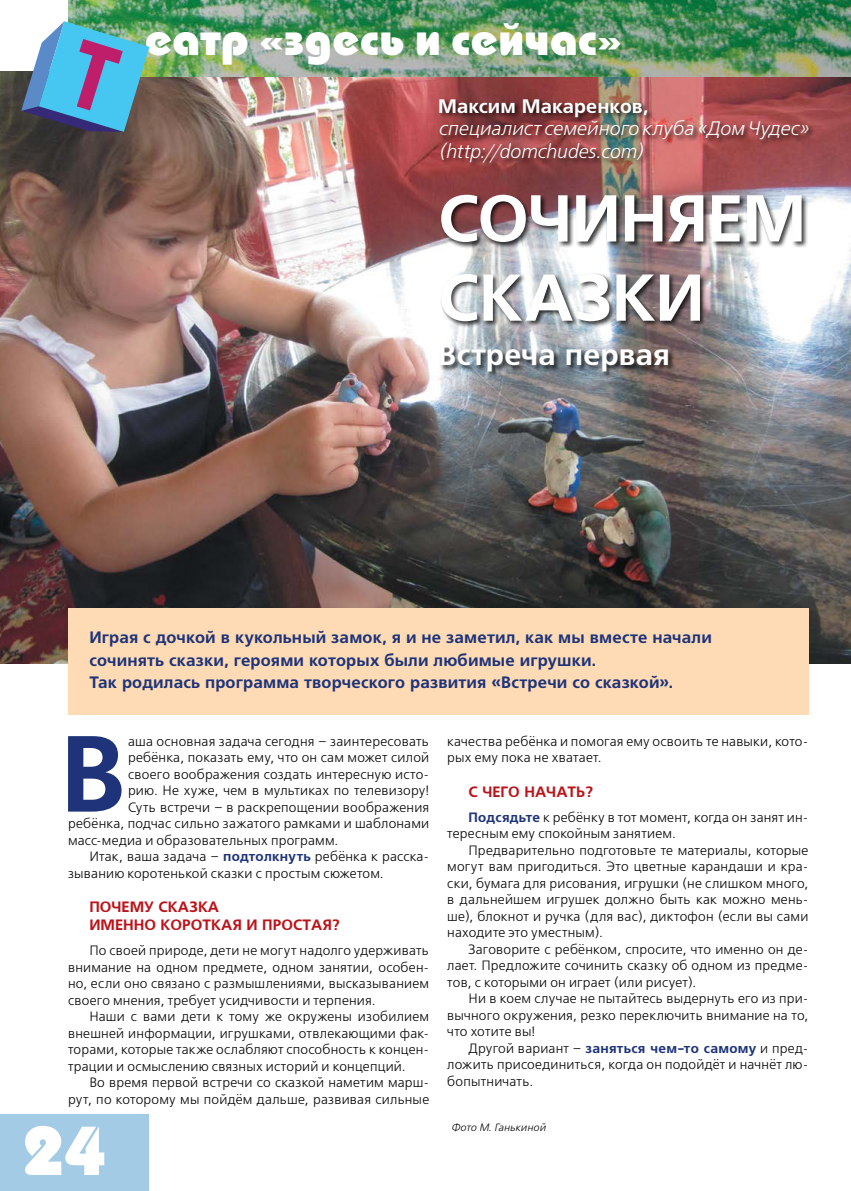
<style>
.page{position:relative;width:851px;height:1191px;background:#fff}
.page>*{position:absolute;margin:0;border:0;box-sizing:border-box;transform-origin:0 0}
.t1{font:700 107.85px "Free Set C";color:#1e3379}
.t2{font:800 69px "Bauhaus C";color:#fff}
.t3{font:700 66px/79.2px "Free Set C";letter-spacing:-.01em;color:#fff}
.t4{font:800 45px "Bauhaus C";letter-spacing:.005em;color:#fff}
.t5{font:700 30px "Free Set C";letter-spacing:.005em;color:#fff}
.t6{font:italic 19.5px/22.5px "Free Set C";letter-spacing:-.005em;color:#fff}
.t7{font:700 19.5px "Free Set C";letter-spacing:.005em;color:#fff}
.t8{font:700 16.5px/22.5px "Free Set C";letter-spacing:.01em;color:#1e3379}
.t9{font:700 15px/18px "Free Set C";color:#ba141a}
.t10{font:13.5px/16.5px "Free Set C";letter-spacing:.015em;color:#000;text-align:justify}
.t11{font:italic 10.5px "Free Set C";letter-spacing:.02em;color:#000}
.s1{font-weight:700;color:#1e3379}
</style>
<div class="page">
<div style="left:0;top:1114px;width:149px;height:77px;background:#a4cbe6"></div>
<img style="left:0;top:72px;width:850px;height:591px">
<div style="left:439px;top:98px;width:376px;height:72px;background:#000;opacity:.75"></div>
<div style="left:439px;top:193px;width:369px;height:186px;background:#000;opacity:.75"></div>
<div style="left:68px;top:608px;width:740px;height:106px;background:#fedbb4"></div>
<img style="left:68px;top:0;width:782px;height:77px">
<svg style="left:21px;top:21px;width:128px;height:111px;background:#669ab8"></svg>
<h3 class="t4" style="left:145px;top:13px;width:478px">еатр «здесь и сейчас»</h3>
<h3 class="t7" style="left:438px;top:95px;width:211px">Максим Макаренков,</h3>
<h3 class="t6" style="left:438px;top:118px;width:371px">специалист семейного клуба «Дом Чудес» (http://domchudes.com)</h3>
<h3 class="t3" style="left:438px;top:181px;width:369px">СОЧИНЯЕМ<br>СКАЗКИ</h3>
<h3 class="t5" style="left:438px;top:338px;width:233px">Встреча первая</h3>
<p class="t8" style="left:89px;top:627px;width:624px">Играя с дочкой в кукольный замок, я и не заметил, как мы вместе начали сочинять сказки, героями которых были любимые игрушки.<br>Так родилась программа творческого развития «Встречи со сказкой».</p>
<h1 class="t1" style="left:60px;top:713px;width:69px">В</h1>
<p class="t10" style="left:128px;top:733px;width:303px">аша основная задача сегодня – заинтересовать</p>
<p class="t10" style="left:128px;top:750px;width:303px">ребёнка, показать ему, что он сам может силой</p>
<p class="t10" style="left:128px;top:766px;width:302px">своего воображения создать интересную исто-</p>
<p class="t10" style="left:128px;top:783px;width:303px">рию. Не хуже, чем в мультиках по телевизору!</p>
<p class="t10" style="left:128px;top:799px;width:303px">Суть встречи – в раскрепощении воображения</p>
<p class="t10" style="left:68px;top:816px;width:362px">ребёнка, подчас сильно зажатого рамками и шаблонами</p>
<p class="t10" style="left:68px;top:832px;width:272px">масс-медиа и образовательных программ.</p>
<p class="t10" style="left:89px;top:849px;width:341px">Итак, ваша задача – <span class="s1">подтолкнуть</span> ребёнка к расска-</p>
<p class="t10" style="left:68px;top:865px;width:317px">зыванию коротенькой сказки с простым сюжетом.</p>
<p class="t9" style="left:89px;top:898px;width:252px">ПОЧЕМУ СКАЗКА<br>ИМЕННО КОРОТКАЯ И ПРОСТАЯ?</p>
<p class="t10" style="left:68px;top:943px;width:362px;text-indent:21px">По своей природе, дети не могут надолго удерживать внимание на одном предмете, одном занятии, особен&shy;но, если оно связано с размышлениями, высказыванием своего мнения, требует усидчивости и терпения.</p>
<p class="t10" style="left:68px;top:1009px;width:362px;text-indent:21px">Наши с вами дети к тому же окружены изобилием внешней информации, игрушками, отвлекающими фак&shy;торами, которые также ослабляют способность к концен&shy;трации и осмыслению связных историй и концепций.</p>
<p class="t10" style="left:68px;top:1075px;width:362px;text-align:right">Во время первой встречи со сказкой наметим марш&shy;рут, по которому мы пойдём дальше, развивая сильные</p>
<h2 class="t2" style="left:21px;top:1109px;width:87px">24</h2>
<p class="t10" style="left:447px;top:733px;width:362px">качества ребёнка и помогая ему освоить те навыки, кото&shy;рых ему пока не хватает.</p>
<p class="t9" style="left:468px;top:783px;width:126px">С ЧЕГО НАЧАТЬ?</p>
<p class="t10" style="left:447px;top:809px;width:362px;text-indent:21px"><span class="s1">Подсядьте</span> к ребёнку в тот момент, когда он занят ин&shy;тересным ему спокойным занятием.</p>
<p class="t10" style="left:447px;top:842px;width:362px;text-indent:21px">Предварительно подготовьте те материалы, которые могут вам пригодиться. Это цветные карандаши и кра&shy;ски, бумага для рисования, игрушки (не слишком много, в дальнейшем игрушек должно быть как можно мень&shy;ше), блокнот и ручка (для вас), диктофон (если вы сами находите это уместным).</p>
<p class="t10" style="left:447px;top:941px;width:362px;text-indent:21px">Заговорите с ребёнком, спросите, что именно он де&shy;лает. Предложите сочинить сказку об одном из предме&shy;тов, с которыми он играет (или рисует).</p>
<p class="t10" style="left:447px;top:991px;width:362px;text-indent:21px">Ни в коем случае не пытайтесь выдернуть его из при&shy;вычного окружения, резко переключить внимание на то, что хотите вы!</p>
<p class="t10" style="left:447px;top:1040px;width:362px;text-indent:21px">Другой вариант – <span class="s1">заняться чем-то самому</span> и пред&shy;ложить присоединиться, когда он подойдёт и начнёт лю&shy;бопытничать.</p>
<p class="t11" style="left:451px;top:1121px;width:96px">Фото М. Ганькиной</p>
</div>
